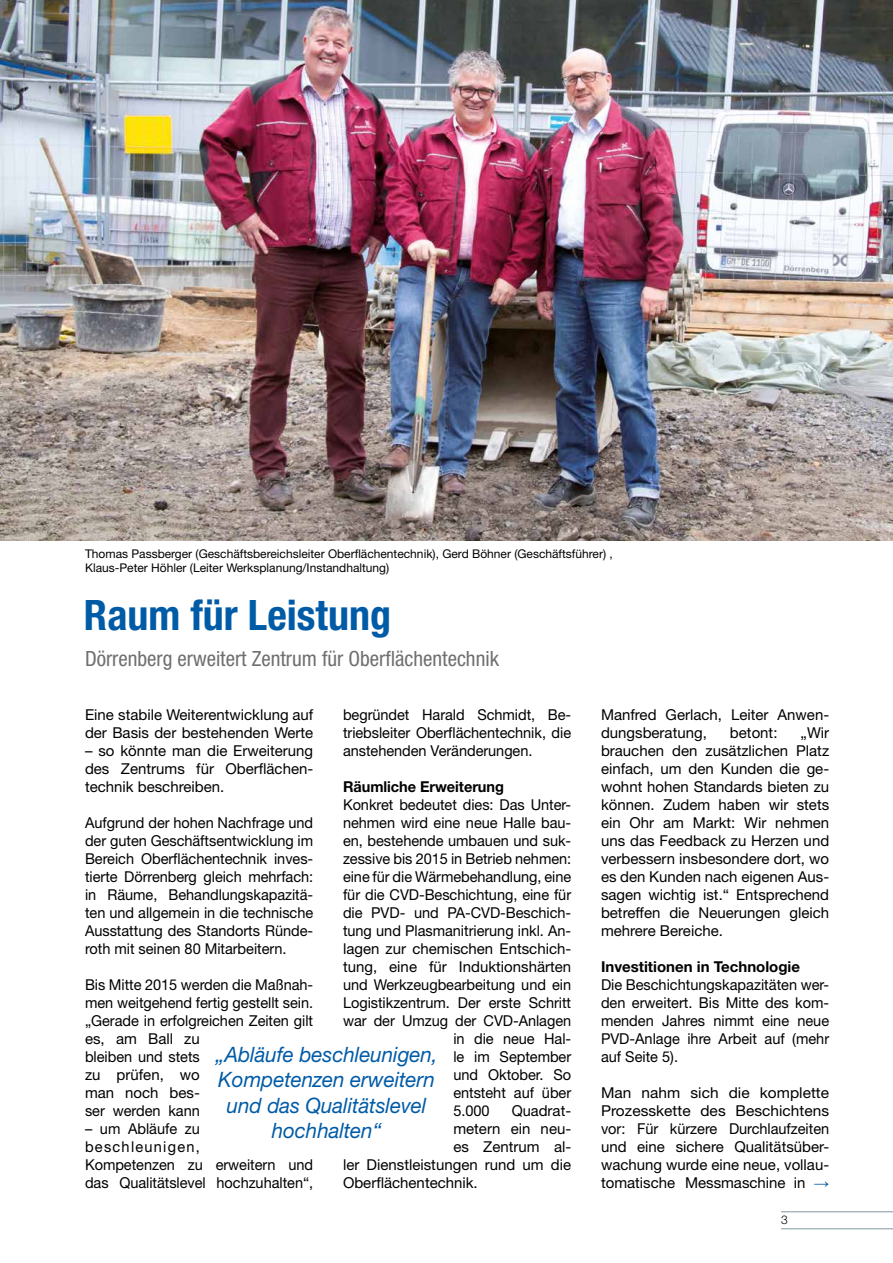
<style>
.page{position:relative;width:893px;height:1263px;background:#fff}
.page>*{position:absolute;margin:0;border:0;box-sizing:border-box;transform-origin:0 0}
.t1{font:700 condensed 42px "Helvetica Neue LT";color:#005ba7}
.t2{font:italic 21.3px/25.5px "Helvetica Neue";letter-spacing:-.005em;color:#005ba7;text-align:center}
.t3{font:condensed 21px "Helvetica Neue LT";color:#706f6f}
.t4{font:15px/18px "Helvetica Neue";letter-spacing:-.005em;color:#000;text-align:justify}
.t5{font:700 15px "Helvetica Neue";color:#000}
.t6{font:12px/14.4px "Helvetica Neue";color:#000}
.t7{font:300 12px "Helvetica Neue";color:#000}
.s1{font-family:"Arial";font-weight:900;color:#005ba7}
</style>
<div class="page">
<hr style="left:781px;top:1228px;width:112px;height:1px;background:#90a3ae">
<hr style="left:781px;top:1211px;width:112px;height:1px;background:#90a3ae">
<img style="left:0;top:0;width:893px;height:540px">
<p class="t6" style="left:85px;top:546px;width:529px">Thomas Passberger (Geschäftsbereichsleiter Oberflächentechnik), Gerd Böhner (Geschäftsführer) ,<br>Klaus-Peter Höhler (Leiter Werksplanung/Instandhaltung)</p>
<h1 class="t1" style="left:84px;top:590px;width:309px">Raum für Leistung</h1>
<h3 class="t3" style="left:85px;top:646px;width:415px">Dörrenberg erweitert Zentrum für Oberflächentechnik</h3>
<p class="t4" style="left:343px;top:705px;width:230px">begründet Harald Schmidt, Be&shy;triebsleiter Oberflächentechnik, die anstehenden Veränderungen.</p>
<p class="t5" style="left:343px;top:777px;width:162px">Räumliche Erweiterung</p>
<p class="t4" style="left:343px;top:795px;width:230px">Konkret bedeutet dies: Das Unter-</p>
<p class="t4" style="left:343px;top:813px;width:230px">nehmen wird eine neue Halle bau-</p>
<p class="t4" style="left:343px;top:831px;width:230px">en, bestehende umbauen und suk-</p>
<p class="t4" style="left:343px;top:849px;width:230px">zessive bis 2015 in Betrieb nehmen:</p>
<p class="t4" style="left:343px;top:867px;width:230px">eine für die Wärmebehandlung, eine</p>
<p class="t4" style="left:343px;top:885px;width:230px">für die CVD-Beschichtung, eine für</p>
<p class="t4" style="left:343px;top:903px;width:230px">die PVD- und PA-CVD-Beschich-</p>
<p class="t4" style="left:343px;top:921px;width:230px">tung und Plasmanitrierung inkl. An-</p>
<p class="t4" style="left:343px;top:939px;width:230px">lagen zur chemischen Entschich-</p>
<p class="t4" style="left:343px;top:957px;width:230px">tung, eine für Induktionshärten</p>
<p class="t4" style="left:343px;top:975px;width:230px">und Werkzeugbearbeitung und ein</p>
<p class="t4" style="left:343px;top:993px;width:230px">Logistikzentrum. Der erste Schritt</p>
<p class="t4" style="left:343px;top:1011px;width:230px">war der Umzug der CVD-Anlagen</p>
<p class="t4" style="left:453px;top:1029px;width:119px">in die neue Hal-</p>
<p class="t4" style="left:453px;top:1047px;width:119px">le im September</p>
<p class="t4" style="left:453px;top:1065px;width:119px">und Oktober. So</p>
<p class="t4" style="left:453px;top:1083px;width:119px">entsteht auf über</p>
<p class="t4" style="left:453px;top:1101px;width:38px">5.000</p>
<p class="t4" style="left:512px;top:1101px;width:61px">Quadrat-</p>
<p class="t4" style="left:453px;top:1119px;width:119px">metern ein neu-</p>
<p class="t4" style="left:453px;top:1137px;width:119px">es Zentrum al-</p>
<p class="t4" style="left:343px;top:1155px;width:230px">ler Dienstleistungen rund um die</p>
<p class="t4" style="left:343px;top:1173px;width:136px">Oberflächentechnik.</p>
<p class="t4" style="left:85px;top:705px;width:230px">Eine stabile Weiterentwicklung auf der Basis der bestehenden Werte</p>
<p class="t4" style="left:85px;top:741px;width:230px">– so könnte man die Erweiterung des Zentrums für Oberflächen&shy;technik beschreiben.</p>
<p class="t4" style="left:85px;top:813px;width:230px">Aufgrund der hohen Nachfrage und der guten Geschäftsentwicklung im Bereich Oberflächentechnik inves&shy;tierte Dörrenberg gleich mehrfach: in Räume, Behandlungskapazitä&shy;ten und allgemein in die technische Ausstattung des Standorts Ründe&shy;roth mit seinen 80 Mitarbeitern.</p>
<p class="t4" style="left:85px;top:975px;width:230px;text-align:left">Bis Mitte 2015 werden die Maßnah&shy;men weitgehend fertig gestellt sein. „Gerade in erfolgreichen Zeiten gilt es, am Ball zu<br>bleiben und stets<br>zu prüfen, wo<br>man noch bes-<br>ser werden kann</p>
<p class="t4" style="left:85px;top:1119px;width:230px;text-align:left">– um Abläufe zu beschleunigen,<br>Kompetenzen zu erweitern und das Qualitätslevel hochzuhalten“,</p>
<h2 class="t2" style="left:216px;top:1041px;width:223px">„Abläufe beschleunigen,<br>Kompetenzen erweitern und das Qualitätslevel hochhalten“</h2>
<p class="t4" style="left:601px;top:705px;width:230px">Manfred Gerlach, Leiter Anwen&shy;dungsberatung,</p>
<p class="t4" style="left:601px;top:723px;width:230px;text-indent:200px">„Wir brauchen den zusätzlichen Platz einfach, um den Kunden die ge&shy;wohnt hohen Standards bieten zu können. Zudem haben wir stets ein Ohr am Markt: Wir nehmen uns das Feedback zu Herzen und verbessern insbesondere dort, wo es den Kunden nach eigenen Aus&shy;sagen wichtig ist.“ Entsprechend betreffen die Neuerungen gleich mehrere Bereiche.</p>
<p class="t5" style="left:601px;top:957px;width:201px">Investitionen in Technologie</p>
<p class="t4" style="left:601px;top:975px;width:230px">Die Beschichtungskapazitäten wer&shy;den erweitert. Bis Mitte des kom&shy;menden Jahres nimmt eine neue PVD-Anlage ihre Arbeit auf (mehr auf Seite 5).</p>
<p class="t4" style="left:601px;top:1083px;width:230px">Man nahm sich die komplette Prozesskette des Beschichtens vor: Für kürzere Durchlaufzeiten und eine sichere Qualitätsüber&shy;wachung wurde eine neue, vollau&shy;tomatische Messmaschine in <span class="s1">→</span></p>
<p class="t4" style="left:730px;top:723px;width:49px">betont:</p>
<p class="t7" style="left:781px;top:1212px;width:8px">3</p>
</div>
